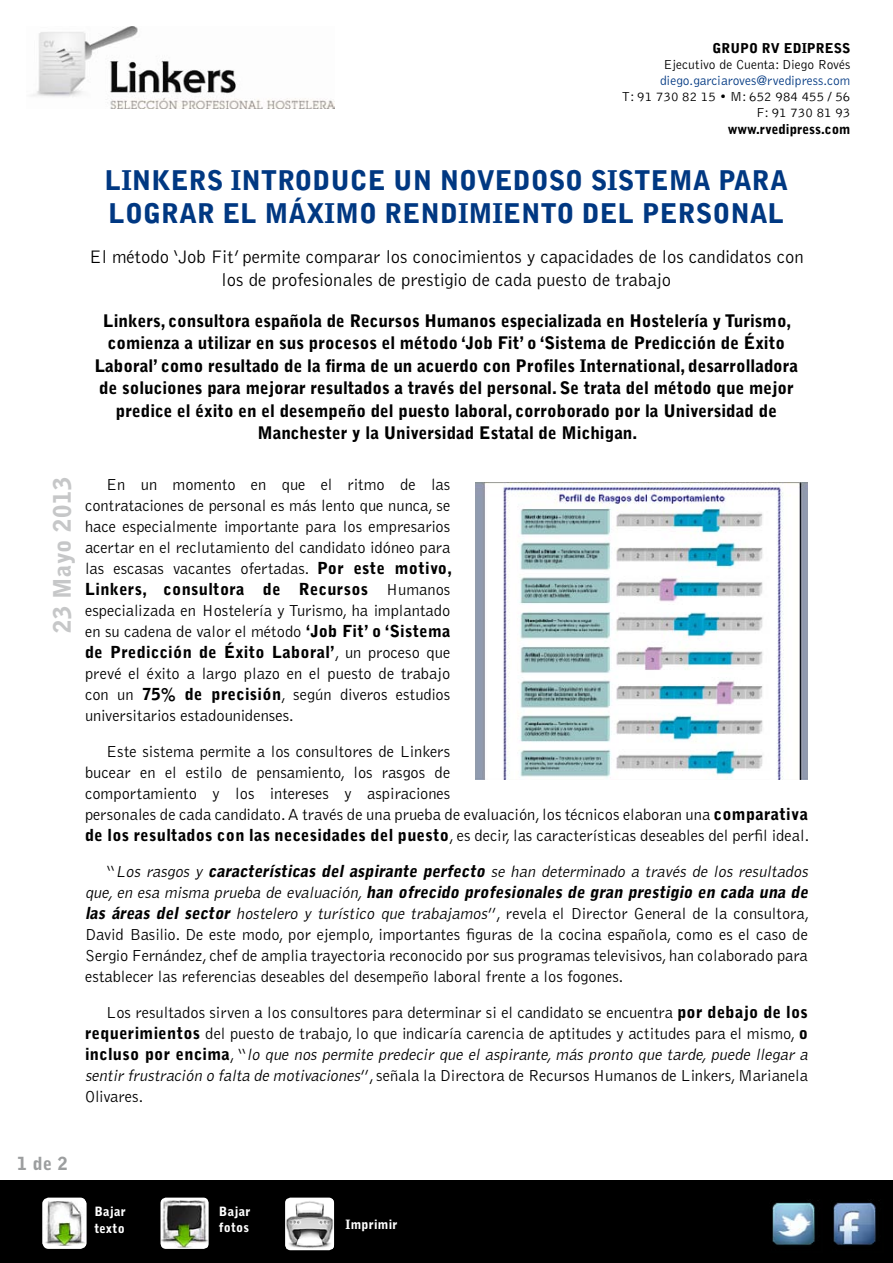
<style>
.page{position:relative;width:893px;height:1263px;background:#fff}
.page>*{position:absolute;margin:0;border:0;box-sizing:border-box;transform-origin:0 0}
.t1{font:900 27px/32.4px "Bell Gothic";color:#003882}
.t2{font:900 24px "Bell Gothic";letter-spacing:.02em;color:#c6c7c8}
.t3{font:300 18.75px/23.2px "Bell Gothic";color:#000;text-align:center}
.t4{font:900 18px "Bell Gothic";color:#9c9e9f}
.t5{font:900 17.25px/22.5px "Bell Gothic";color:#000;text-align:center}
.t6{font:300 16.5px/21px "Bell Gothic";color:#000}
.t7{font:300 13.5px/16.2px "Bell Gothic";color:#000;text-align:right}
.t8{font:900 13.5px "Bell Gothic";color:#000}
.t9{font:300 13.5px "Bell Gothic";color:#003882}
.t10{font:900 12.75px/16.5px "Bell Gothic";letter-spacing:.02em;color:#fff}
.s1{font-weight:900}
.s2{font-style:italic}
.s3{font-weight:900;font-style:italic}
</style>
<div class="page">
<div style="left:0;top:1180px;width:893px;height:83px;background:#000"></div>
<div style="left:285px;top:1197px;width:49px;height:53px;background:#fff;border-radius:5px"></div>
<img style="left:285px;top:1199px;width:49px;height:50px">
<div style="left:43px;top:1197px;width:43px;height:52px;background:#fff;border-radius:6px"></div>
<img style="left:45px;top:1201px;width:40px;height:44px">
<div style="left:161px;top:1197px;width:48px;height:52px;background:#fff;border-radius:5px"></div>
<img style="left:161px;top:1200px;width:47px;height:47px">
<img style="left:476px;top:483px;width:332px;height:296px">
<img style="left:32px;top:27px;width:303px;height:82px">
<img style="left:772px;top:1202px;width:43px;height:43px">
<img style="left:833px;top:1202px;width:43px;height:44px">
<p class="t8" style="left:712px;top:40px;width:139px">GRUPO RV EDIPRESS</p>
<p class="t7" style="left:663px;top:57px;width:188px">Ejecutivo de Cuenta: Diego Rovés</p>
<p class="t9" style="left:660px;top:73px;width:192px">diego.garciaroves@rvedipress.com</p>
<p class="t7" style="left:622px;top:89px;width:230px">T: 91 730 82 15 • M: 652 984 455 / 56<br>F: 91 730 81 93</p>
<p class="t8" style="left:728px;top:121px;width:124px">www.rvedipress.com</p>
<h2 class="t2" style="left:48px;top:633px;width:158px;rotate:-90deg">23 Mayo 2013</h2>
<h1 class="t1" style="left:105px;top:165px;width:684px">LINKERS INTRODUCE UN NOVEDOSO SISTEMA PARA<br>LOGRAR EL MÁXIMO RENDIMIENTO DEL PERSONAL</h1>
<p class="t3" style="left:89px;top:246px;width:716px">El método ‘Job Fit’ permite comparar los conocimientos y capacidades de los candidatos con los de profesionales de prestigio de cada puesto de trabajo</p>
<p class="t5" style="left:95px;top:309px;width:705px">Linkers, consultora española de Recursos Humanos especializada en Hostelería y Turismo, comienza a utilizar en sus procesos el método ‘Job Fit’ o ‘Sistema de Predicción de Éxito Laboral’ como resultado de la firma de un acuerdo con Profiles International, desarrolladora de soluciones para mejorar resultados a través del personal. Se trata del método que mejor predice el éxito en el desempeño del puesto laboral, corroborado por la Universidad de Manchester y la Universidad Estatal de Michigan.</p>
<p class="t6" style="left:85px;top:474px;width:368px;text-align:justify;text-indent:21px">En un momento en que el ritmo de las contrataciones de personal es más lento que nunca, se hace especialmente importante para los empresarios acertar en el reclutamiento del candidato idóneo para las escasas vacantes ofertadas. <span class="s1">Por este motivo, Linkers, consultora de Recursos</span> Humanos especializada en Hostelería y Turismo, ha implantado en su cadena de valor el método <span class="s1">‘Job Fit’ o ‘Sistema de Predicción de Éxito Laboral’</span>, un proceso que prevé el éxito a largo plazo en el puesto de trabajo con un <span class="s1">75% de precisión</span>, según diveros estudios universitarios estadounidenses.</p>
<p class="t6" style="left:85px;top:741px;width:726px;text-indent:21px">Este sistema permite a los consultores de Linkers<br>bucear en el estilo de pensamiento, los rasgos de<br>comportamiento y los intereses y aspiraciones<br>personales de cada candidato. A través de una prueba de evaluación, los técnicos elaboran una <span class="s1">comparativa de los resultados con las necesidades del puesto</span>, es decir, las características deseables del perfil ideal.</p>
<p class="t6" style="left:85px;top:861px;width:728px;text-indent:21px">“ <span class="s2">Los rasgos y</span> <span class="s3">características del aspirante perfecto</span> <span class="s2">se han determinado a través de los resultados que,en esa misma prueba de evaluación,</span><span class="s3">han ofrecido profesionales de gran prestigio en cada una de las áreas del sector</span> <span class="s2">hostelero y turístico que trabajamos</span>” , re ve l a e l D i re c t o r G e n e ra l d e l a c o n s u l t o ra, David Basilio. De este modo, por ejemplo, importantes figuras de la cocina española, como es el caso de Sergio Fernández, chef de amplia trayectoria reconocido por sus programas televisivos, han colaborado para establecer las referencias deseables del desempeño laboral frente a los fogones.</p>
<p class="t6" style="left:85px;top:1002px;width:728px;text-indent:21px">Los resultados sirven a los consultores para determinar si el candidato se encuentra <span class="s1">por debajo de los requerimientos</span> del puesto de trabajo, lo que indicaría carencia de aptitudes y actitudes para el mismo, <span class="s1">o i n c l u s o p o r e n c i m a</span> , “ <span class="s2">lo que nos permite predecir que el aspirante,más pronto que tarde,puede llegar a sentir frustración o falta de motivaciones</span>”, señala la Directora de Recursos Humanos de Linkers, Marianela Olivares.</p>
<p class="t4" style="left:17px;top:1153px;width:52px">1 de 2</p>
<p class="t10" style="left:94px;top:1204px;width:33px">Bajar texto</p>
<p class="t10" style="left:219px;top:1203px;width:33px">Bajar fotos</p>
<p class="t10" style="left:345px;top:1216px;width:54px">Imprimir</p>
</div>
